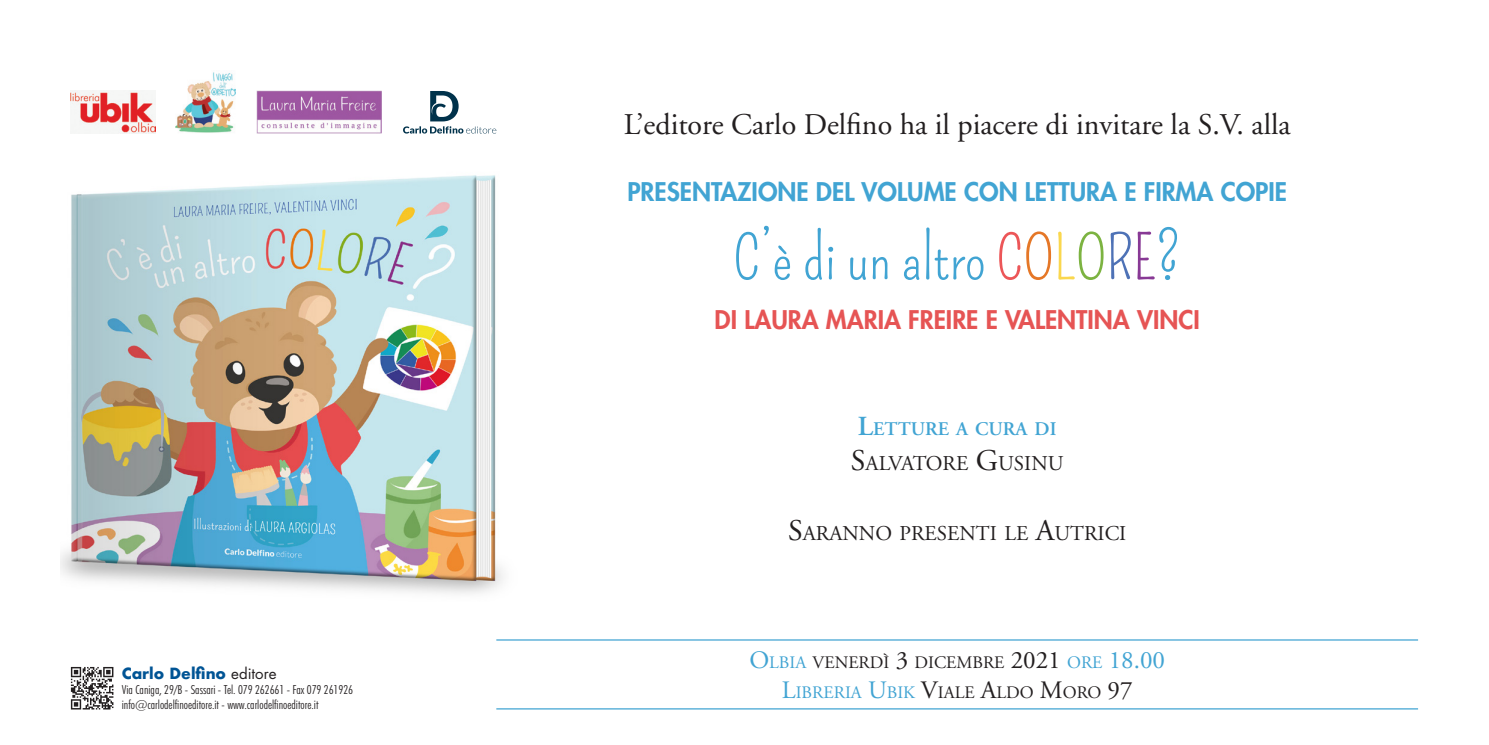
<style>
.page{position:relative;width:1489px;height:745px;background:#fff}
.page>*{position:absolute;margin:0;border:0;box-sizing:border-box;transform-origin:0 0}
.t1{font:60px "Pompiere";color:#41a4d3}
.t2{font:30px "Adobe Garamond";color:#231f20}
.t3{font:800 25px "Futura";color:#41a4d3}
.t4{font:800 25px "Futura";color:#e65454}
.t5{font:21px "Adobe Garamond";color:#231f20}
.t6{font:600 19.25px "Adobe Garamond";color:#41a4d3}
.t7{font:17.5px/30px "Adobe Garamond";color:#231f20;text-align:center}
.t8{font:700 15px "Futura";color:#005495}
.t9{font:300 condensed 12.5px/15px "Futura BT";color:#231f20}
.s1{font-weight:400;color:#231f20}
.s2{color:#ec5658}
.s3{color:#e57727}
.s4{color:#fad74e}
.s5{color:#7cb341}
.s6{color:#4e72b6}
.s7{color:#883995}
.s8{font-size:27.5px}
.s9{font-size:30px}
.s10{font-size:25px;color:#41a4d3}
.s11{color:#41a4d3}
.s12{font-size:25px}
</style>
<div class="page">
<img style="left:60px;top:175px;width:443px;height:419px">
<svg style="left:71px;top:666px;width:42px;height:43px"></svg>
<hr style="left:496px;top:639px;width:921px;height:1px;background:#41a4d3">
<hr style="left:496px;top:707px;width:921px;height:2px;background:#41a4d3">
<svg style="left:403px;top:91px;width:93px;height:42px"></svg>
<img style="left:256px;top:91px;width:126px;height:42px">
<img style="left:71px;top:91px;width:85px;height:42px">
<img style="left:175px;top:72px;width:61px;height:61px">
<p class="t8" style="left:122px;top:662px;width:156px">Carlo Delfino <span class="s1">editore</span></p>
<p class="t9" style="left:122px;top:682px;width:233px">Via Caniga, 29/B - Sassari - Tel. 079 262661 - Fax 079 261926 info@carlodelfinoeditore.it - www.carlodelfinoeditore.it</p>
<h2 class="t2" style="left:623px;top:108px;width:668px">L’editore Carlo Delfino ha il piacere di invitare la S.V. alla</h2>
<h3 class="t3" style="left:627px;top:175px;width:661px">PRESENTAZIONE DEL VOLUME CON LETTURA E FIRMA COPIE</h3>
<h1 class="t1" style="left:733px;top:223px;width:449px">C’è di un altro <span class="s2">C</span><span class="s3">O</span><span class="s4">L</span><span class="s5">O</span><span class="s6">R</span><span class="s7">E</span>?</h1>
<h3 class="t4" style="left:714px;top:303px;width:486px">DI LAURA MARIA FREIRE E VALENTINA VINCI</h3>
<h3 class="t6" style="left:857px;top:417px;width:200px"><span class="s8">L</span>ETTURE A CURA DI</h3>
<h3 class="t5" style="left:850px;top:451px;width:214px"><span class="s9">S</span>ALVATORE <span class="s9">G</span>USINU</h3>
<h3 class="t5" style="left:788px;top:521px;width:340px"><span class="s9">S</span>ARANNO PRESENTI LE <span class="s9">A</span>UTRICI</h3>
<h3 class="t7" style="left:749px;top:647px;width:417px"><span class="s10">O</span><span class="s11">LBIA</span> VENERDÌ <span class="s12">3</span> DICEMBRE <span class="s12">2021</span> <span class="s11">ORE</span> <span class="s10">18.00<br>L</span><span class="s11">IBRERIA</span> <span class="s10">U</span><span class="s11">BIK</span> <span class="s12">V</span>IALE <span class="s12">A</span>LDO <span class="s12">M</span>ORO <span class="s12">97</span></h3>
</div>
